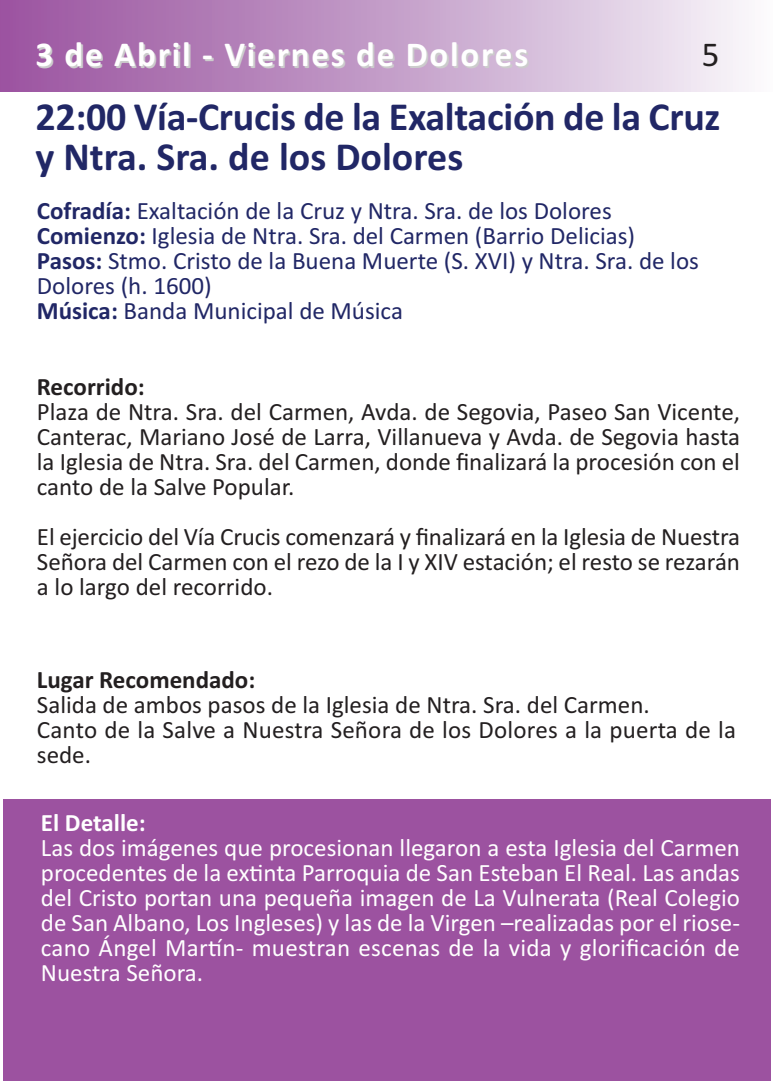
<style>
.page{position:relative;width:773px;height:1081px;background:#fff}
.page>*{position:absolute;margin:0;border:0;box-sizing:border-box;transform-origin:0 0}
.t1{font:700 40px/40px "Calibri";letter-spacing:-.01em;color:#212766}
.t2{font:700 35px "Calibri";letter-spacing:.05em;color:#fff}
.t3{font:35px "Calibri";color:#231f20}
.t4{font:25px/25px "Calibri";color:#231f20;text-align:justify}
.t5{font:25px/25px "Calibri";letter-spacing:.01em;color:#fff;text-align:justify}
.t6{font:25px/25px "Calibri";color:#212766}
.t7{font:700 25px "Calibri";color:#231f20}
.t8{font:700 25px "Calibri";color:#fff}
.s1{font-weight:700}
</style>
<div class="page">
<div style="left:3px;top:799px;width:767px;height:282px;background:#9c52a0"></div>
<div style="left:0;top:0;width:772px;height:91px;background:linear-gradient(to right,#974e9d,#f6f4f9)"></div>
<h2 class="t2" style="left:35px;top:33px;width:494px">3 de Abril - Viernes de Dolores</h2>
<h2 class="t3" style="left:701px;top:33px;width:19px">5</h2>
<h1 class="t1" style="left:35px;top:96px;width:686px">22:00 Vía-Crucis de la Exaltación de la Cruz y Ntra. Sra. de los Dolores</h1>
<p class="t6" style="left:37px;top:198px;width:663px"><span class="s1">Cofradía:</span> Exaltación de la Cruz y Ntra. Sra. de los Dolores <span class="s1">Comienzo:</span> Iglesia de Ntra. Sra. del Carmen (Barrio Delicias)<br><span class="s1">Pasos:</span> Stmo. Cristo de la Buena Muerte (S. XVI) y Ntra. Sra. de los Dolores (h. 1600)<br><span class="s1">Música:</span> Banda Municipal de Música</p>
<p class="t7" style="left:37px;top:372px;width:109px">Recorrido:</p>
<p class="t4" style="left:37px;top:399px;width:704px">Plaza de Ntra. Sra. del Carmen, Avda. de Segovia, Paseo San Vicente, Canterac, Mariano José de Larra, Villanueva y Avda. de Segovia hasta la Iglesia de Ntra. Sra. del Carmen, donde finalizará la procesión con el canto de la Salve Popular.</p>
<p class="t4" style="left:37px;top:524px;width:704px">El ejercicio del Vía Crucis comenzará y finalizará en la Iglesia de Nuestra Señora del Carmen con el rezo de la I y XIV estación; el resto se rezarán a lo largo del recorrido.</p>
<p class="t7" style="left:37px;top:665px;width:220px">Lugar Recomendado:</p>
<p class="t4" style="left:37px;top:692px;width:700px;text-align:left">Salida de ambos pasos de la Iglesia de Ntra. Sra. del Carmen.<br>Canto de la Salve a Nuestra Señora de los Dolores a la puerta de la sede.</p>
<p class="t8" style="left:41px;top:807px;width:106px">El Detalle:</p>
<p class="t5" style="left:41px;top:834px;width:700px">Las dos imágenes que procesionan llegaron a esta Iglesia del Carmen procedentes de la extinta Parroquia de San Esteban El Real. Las andas del Cristo portan una pequeña imagen de La Vulnerata (Real Colegio de San Albano, Los Ingleses) y las de la Virgen –realizadas por el riose&shy;cano Ángel Martín- muestran escenas de la vida y glorificación de Nuestra Señora.</p>
</div>
